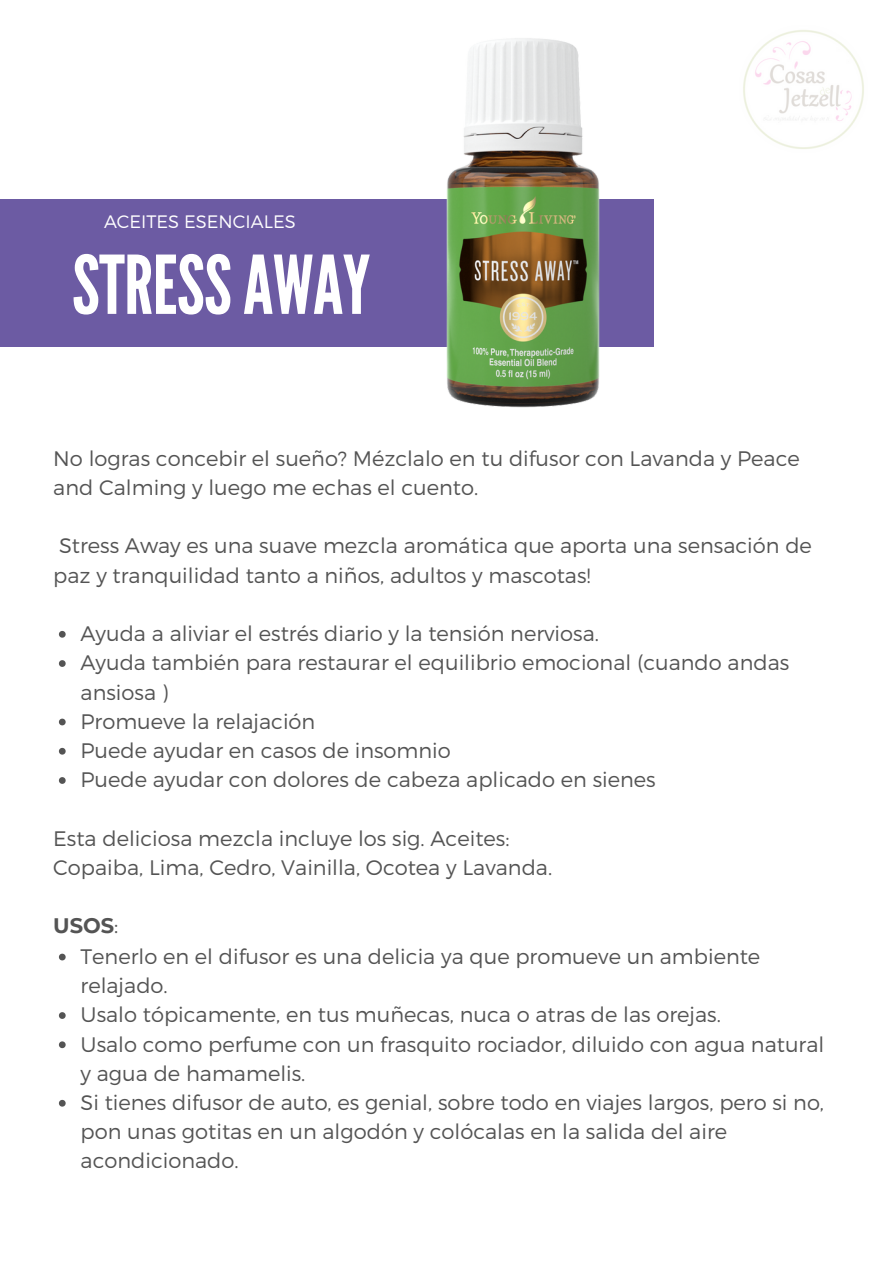
<style>
.page{position:relative;width:893px;height:1264px;background:#fff}
.page>*{position:absolute;margin:0;border:0;box-sizing:border-box;transform-origin:0 0}
.t1{font:80.7px "League Gothic";letter-spacing:-.005em;color:#fff}
.t2{font:300 21px/29.2px "Montserrat";color:#545454}
.t3{font:700 21px "Montserrat";color:#545454}
.t4{font:300 18px "Montserrat";color:#fff}
.s1{font-weight:300}
</style>
<div class="page">
<div style="left:0;top:200px;width:653px;height:147px;background:#6c5ba3"></div>
<svg style="left:59px;top:631px;width:7px;height:6px"></svg>
<svg style="left:59px;top:660px;width:7px;height:7px"></svg>
<svg style="left:59px;top:718px;width:7px;height:7px"></svg>
<svg style="left:59px;top:748px;width:7px;height:6px"></svg>
<svg style="left:59px;top:777px;width:7px;height:6px"></svg>
<svg style="left:59px;top:953px;width:7px;height:7px"></svg>
<svg style="left:59px;top:1012px;width:7px;height:6px"></svg>
<svg style="left:59px;top:1041px;width:7px;height:7px"></svg>
<svg style="left:59px;top:1099px;width:7px;height:7px"></svg>
<img style="left:446px;top:38px;width:153px;height:370px">
<img style="left:743px;top:30px;width:121px;height:119px">
<p class="t4" style="left:104px;top:210px;width:193px">ACEITES ESENCIALES</p>
<p class="t1" style="left:72px;top:238px;width:300px">STRESSAWAY</p>
<p class="t2" style="left:53px;top:442px;width:748px">No logras concebir el sueño? Mézclalo en tu difusor con Lavanda y Peace and Calming y luego me echas el cuento.</p>
<p class="t2" style="left:53px;top:530px;width:760px">Stress Away es una suave mezcla aromática que aporta una sensación de paz y tranquilidad tanto a niños, adultos y mascotas!</p>
<p class="t2" style="left:81px;top:618px;width:520px">Ayuda a aliviar el estrés diario y la tensión nerviosa.</p>
<p class="t2" style="left:81px;top:647px;width:710px">Ayuda también para restaurar el equilibrio emocional (cuando andas ansiosa )</p>
<p class="t2" style="left:81px;top:705px;width:236px">Promueve la relajación</p>
<p class="t2" style="left:81px;top:734px;width:372px">Puede ayudar en casos de insomnio</p>
<p class="t2" style="left:81px;top:764px;width:576px">Puede ayudar con dolores de cabeza aplicado en sienes</p>
<p class="t2" style="left:53px;top:822px;width:457px">Esta deliciosa mezcla incluye los sig. Aceites:</p>
<p class="t2" style="left:53px;top:851px;width:500px">Copaiba, Lima, Cedro, Vainilla, Ocotea y Lavanda.</p>
<p class="t3" style="left:53px;top:913px;width:67px">USOS<span class="s1">:</span></p>
<p class="t2" style="left:81px;top:940px;width:681px">Tenerlo en el difusor es una delicia ya que promueve un ambiente relajado.</p>
<p class="t2" style="left:81px;top:999px;width:642px">Usalo tópicamente, en tus muñecas, nuca o atras de las orejas.</p>
<p class="t2" style="left:81px;top:1028px;width:745px">Usalo como perfume con un frasquito rociador, diluido con agua natural y agua de hamamelis.</p>
<p class="t2" style="left:81px;top:1086px;width:745px">Si tienes difusor de auto, es genial, sobre todo en viajes largos, pero si no, pon unas gotitas en un algodón y colócalas en la salida del aire acondicionado.</p>
</div>
